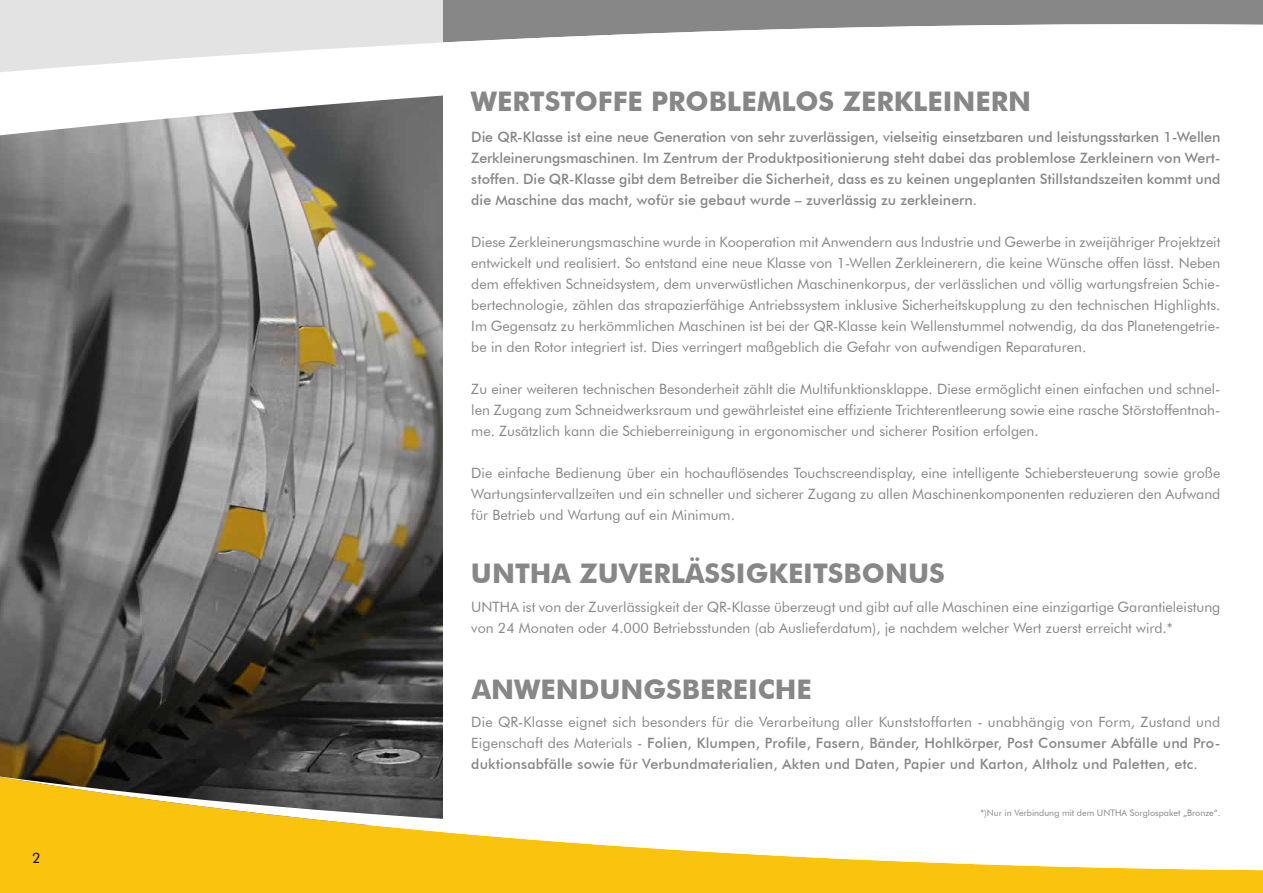
<style>
.page{position:relative;width:1263px;height:893px;background:#fff}
.page>*{position:absolute;margin:0;border:0;box-sizing:border-box;transform-origin:0 0}
.t1{font:700 27px "Futura BT";color:#878787}
.t2{font:14.25px/21px "Futura BT";color:#878787;text-align:justify}
.t3{font:500 14.25px/21px "Futura BT";color:#878787;text-align:justify}
.t4{font:14.25px "Futura BT";color:#000}
.t5{font:9px "Futura BT";color:#878787}
.s1{font-weight:400}
</style>
<div class="page">
<img style="left:0;top:137px;width:443px;height:621px">
<svg style="left:0;top:758px;width:1263px;height:135px"></svg>
<svg style="left:0;top:2px;width:1263px;height:135px"></svg>
<p class="t4" style="left:32px;top:849px;width:10px">2</p>
<h1 class="t1" style="left:471px;top:85px;width:562px">WERTSTOFFE PROBLEMLOS ZERKLEINERN</h1>
<p class="t3" style="left:471px;top:126px;width:751px">Die QR-Klasse ist eine neue Generation von sehr zuverlässigen, vielseitig einsetzbaren und leistungsstarken 1-Wellen Zerkleinerungsmaschinen. Im Zentrum der Produktpositionierung steht dabei das problemlose Zerkleinern von Wert&shy;stoffen. Die QR-Klasse gibt dem Betreiber die Sicherheit, dass es zu keinen ungeplanten Stillstandszeiten kommt und die Maschine das macht, wofür sie gebaut wurde – zuverlässig zu zerkleinern.</p>
<p class="t2" style="left:471px;top:231px;width:751px">Diese Zerkleinerungsmaschine wurde in Kooperation mit Anwendern aus Industrie und Gewerbe in zweijähriger Projektzeit entwickelt und realisiert. So entstand eine neue Klasse von 1-Wellen Zerkleinerern, die keine Wünsche offen lässt. Neben dem effektiven Schneidsystem, dem unverwüstlichen Maschinenkorpus, der verlässlichen und völlig wartungsfreien Schie&shy;bertechnologie, zählen das strapazierfähige Antriebssystem inklusive Sicherheitskupplung zu den technischen Highlights.<br>Im Gegensatz zu herkömmlichen Maschinen ist bei der QR-Klasse kein Wellenstummel notwendig, da das Planetengetrie&shy;be in den Rotor integriert ist. Dies verringert maßgeblich die Gefahr von aufwendigen Reparaturen.</p>
<p class="t2" style="left:471px;top:378px;width:751px">Zu einer weiteren technischen Besonderheit zählt die Multifunktionsklappe. Diese ermöglicht einen einfachen und schnel&shy;len Zugang zum Schneidwerksraum und gewährleistet eine effiziente Trichterentleerung sowie eine rasche Störstoffentnah&shy;me. Zusätzlich kann die Schieberreinigung in ergonomischer und sicherer Position erfolgen.</p>
<p class="t2" style="left:471px;top:462px;width:751px">Die einfache Bedienung über ein hochauflösendes Touchscreendisplay, eine intelligente Schiebersteuerung sowie große Wartungsintervallzeiten und ein schneller und sicherer Zugang zu allen Maschinenkomponenten reduzieren den Aufwand für Betrieb und Wartung auf ein Minimum.</p>
<h1 class="t1" style="left:471px;top:557px;width:475px">UNTHA ZUVERLÄSSIGKEITSBONUS</h1>
<p class="t2" style="left:471px;top:596px;width:751px">UNTHA ist von der Zuverlässigkeit der QR-Klasse überzeugt und gibt auf alle Maschinen eine einzigartige Garantieleistung von 24 Monaten oder 4.000 Betriebsstunden (ab Auslieferdatum), je nachdem welcher Wert zuerst erreicht wird.*</p>
<h1 class="t1" style="left:472px;top:673px;width:342px">ANWENDUNGSBEREICHE</h1>
<p class="t3" style="left:471px;top:712px;width:751px"><span class="s1">Die QR-Klasse eignet sich besonders für die Verarbeitung aller Kunststoffarten - unabhängig von Form, Zustand und Eigenschaft des Materials -</span> Folien, Klumpen, Profile, Fasern, Bänder, Hohlkörper, Post Consumer Abfälle und Pro&shy;duktionsabfälle sowie für Verbundmaterialien, Akten und Daten, Papier und Karton, Altholz und Paletten, etc.</p>
<p class="t5" style="left:980px;top:807px;width:241px">*)Nur in Verbindung mit dem UNTHA Sorglospaket „Bronze“.</p>
</div>
